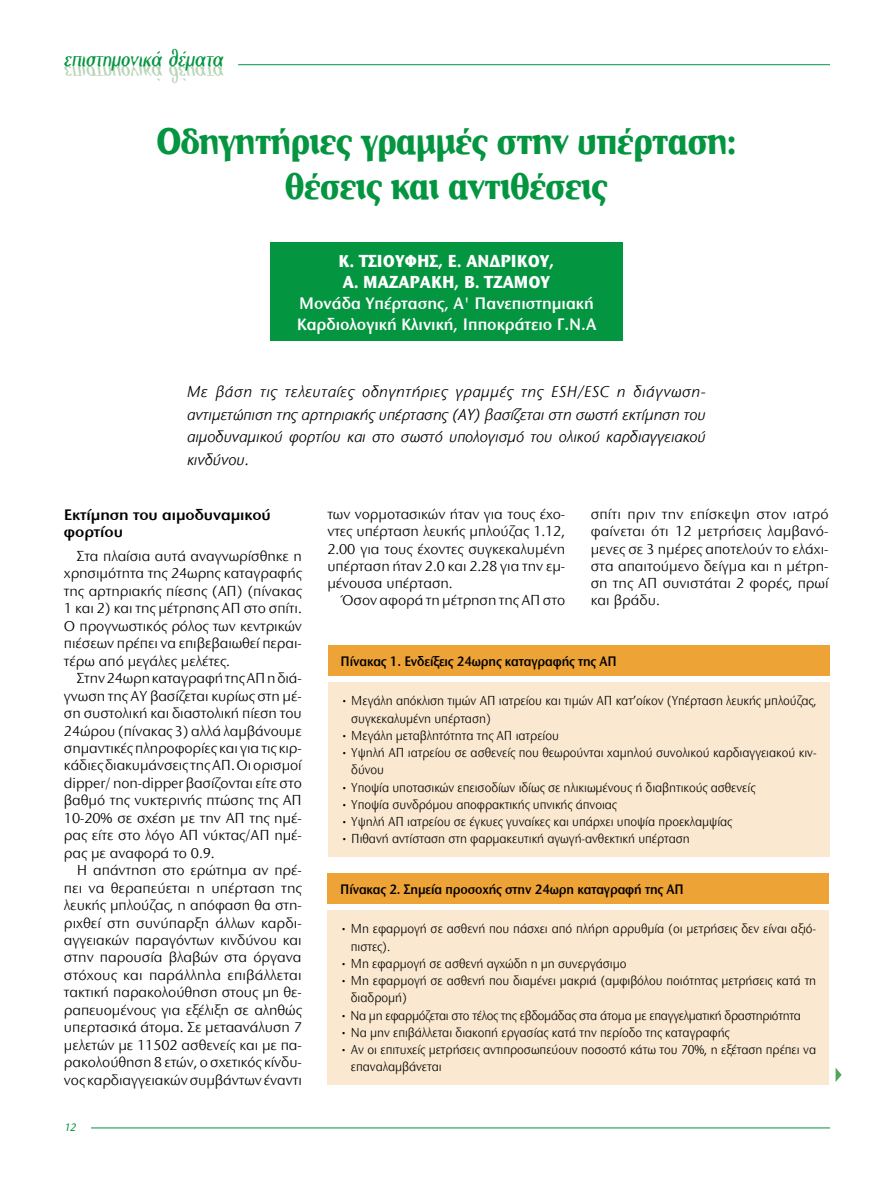
<style>
.page{position:relative;width:893px;height:1191px;background:#fff}
.page>*{position:absolute;margin:0;border:0;box-sizing:border-box;transform-origin:0 0}
.t1{font:700 37.5px/45px "CF Derrida";letter-spacing:-.025em;color:#03953f;text-align:center;scale:.95 1}
.t2{font:700 18px "Stone Sans ITC Hel";color:#fff;scale:.9 1}
.t3{font:600 17.25px/21px "Stone Sans ITC Hel";color:#fff;scale:.95 1}
.t4{font:italic 16.5px/22.5px "Stone Sans ITC Hel";color:#000;text-align:justify}
.t5{font:600 15.75px/17.4px "Stone Sans ITC Hel";letter-spacing:-.005em;color:#000}
.t6{font:15px/17.4px "Stone Sans ITC Hel";letter-spacing:-.005em;color:#000;text-align:justify}
.t7{font:600 14.25px "Stone Sans ITC Hel";letter-spacing:-.01em;color:#000;scale:.9 1}
.t8{font:13.5px/17.2px "Stone Sans ITC Hel";letter-spacing:-.005em;color:#000;scale:.9 1}
.t9{font:13.5px "Stone Sans ITC Hel";letter-spacing:-.025em;color:#000;scale:.9 1}
.t10{font:italic 500 11.25px "Stone Sans ITC Hel";color:#03953f;scale:.95 1}
</style>
<div class="page">
<hr style="left:91px;top:1127px;width:739px;height:1px;background:#03953f">
<hr style="left:238px;top:64px;width:592px;height:1px;background:#03953f">
<svg style="left:836px;top:1068px;width:6px;height:14px"></svg>
<div style="left:270px;top:242px;width:353px;height:99px;background:#03953f"></div>
<div style="left:328px;top:682px;width:501px;height:174px;background:#fae8d0"></div>
<div style="left:328px;top:645px;width:501px;height:30px;background:#eea337"></div>
<div style="left:328px;top:910px;width:501px;height:174px;background:#fae8d0"></div>
<div style="left:327px;top:873px;width:502px;height:30px;background:#eea337"></div>
<h1 class="t1" style="left:156px;top:120px;width:612px">Οδηγητήριες γραμμές στην υπέρταση: θέσεις και αντιθέσεις</h1>
<p class="t2" style="left:339px;top:251px;width:34px">Κ. ΤΣΙΟΥ</p>
<p class="t2" style="left:405px;top:251px;width:82px">ΦΗΣ, Ε. ΑΝΔΡΙΚΟΥ</p>
<p class="t2" style="left:549px;top:251px;width:7px">,</p>
<p class="t2" style="left:343px;top:272px;width:75px">Α. ΜΑΖΑΡΑΚ</p>
<p class="t2" style="left:442px;top:272px;width:82px">Η, Β. ΤΖΑΜΟΥ</p>
<p class="t3" style="left:297px;top:293px;width:317px">Μονάδα Υπέρτασης, Α' Πανεπιστημιακή<br>Καρδιολογική Κλινική, Ιπποκράτειο Γ.Ν.Α</p>
<p class="t4" style="left:187px;top:381px;width:520px">Με βάση τις τελευταίες οδηγητήριες γραμμές της ESH/ESC η διάγνωση&shy;αντιμετώπιση της αρτηριακής υπέρτασης (ΑΥ) βασίζεται στη σωστή εκτίμηση του αιμοδυναμικού φορτίου και στο σωστό υπολογισμό του ολικού καρδιαγγειακού κινδύνου.</p>
<p class="t5" style="left:64px;top:506px;width:208px">Εκτίμηση του αιμοδυναμικού φορτίου</p>
<p class="t6" style="left:64px;top:547px;width:239px;text-indent:13px">Στα πλαίσια αυτά αναγνωρίσθηκε η χρησιμότητα της 24ωρης καταγραφής της αρτηριακής πίεσης (ΑΠ) (πίνακας 1 και 2) και της μέτρησης ΑΠ στο σπίτι.<br>Ο προγνωστικός ρόλος των κεντρικών πιέσεων πρέπει να επιβεβαιωθεί περαι&shy;τέρω από μεγάλες μελέτες.</p>
<p class="t6" style="left:64px;top:670px;width:239px;text-indent:13px">Στην 24ωρη καταγραφή της ΑΠ η διά&shy;γνωση της ΑΥ βασίζεται κυρίως στη μέ&shy;ση συστολική και διαστολική πίεση του 24ώρου (πίνακας 3) αλλά λαμβάνουμε σημαντικές πληροφορίες και για τις κιρ&shy;κάδιες διακυμάνσεις της ΑΠ. Οι oρισμοί dipper/ non-dipper βασίζονται είτε στο βαθμό της νυκτερινής πτώσης της ΑΠ 10-20% σε σχέση με την ΑΠ της ημέ&shy;ρας είτε στο λόγο ΑΠ νύκτας/ΑΠ ημέ&shy;ρας με αναφορά το 0.9.</p>
<p class="t6" style="left:64px;top:862px;width:239px;text-indent:13px">Η απάντηση στο ερώτημα αν πρέ&shy;πει να θεραπεύεται η υπέρταση της λευκής μπλούζας, η απόφαση θα στη&shy;ριχθεί στη συνύπαρξη άλλων καρδι&shy;αγγειακών παραγόντων κινδύνου και στην παρουσία βλαβών στα όργανα στόχους και παράλληλα επιβάλλεται τακτική παρακολούθηση στους μη θε&shy;ραπευομένους για εξέλιξη σε αληθώς υπερτασικά άτομα. Σε μεταανάλυση 7 μελετών με 11502 ασθενείς και με πα&shy;ρακολούθηση 8 ετών, ο σχετικός κίνδυ&shy;νος καρδιαγγειακών συμβάντων έναντι</p>
<p class="t10" style="left:64px;top:1121px;width:16px">12</p>
<p class="t6" style="left:327px;top:506px;width:239px">των νορμοτασικών ήταν για τους έχο&shy;ντες υπέρταση λευκής μπλούζας 1.12, 2.00 για τους έχοντες συγκεκαλυμένη υπέρταση ήταν 2.0 και 2.28 για την εμ&shy;μένουσα υπέρταση.</p>
<p class="t6" style="left:340px;top:592px;width:227px">Όσον αφορά τη μέτρηση της ΑΠ στο</p>
<p class="t6" style="left:591px;top:506px;width:239px">σπίτι πριν την επίσκεψη στον ιατρό φαίνεται ότι 12 μετρήσεις λαμβανό&shy;μενες σε 3 ημέρες αποτελούν το ελάχι&shy;στα απαιτούμενο δείγμα και η μέτρη&shy;ση της ΑΠ συνιστάται 2 φορές, πρωί και βράδυ.</p>
<p class="t7" style="left:341px;top:653px;width:308px">Πίνακας 1. Ενδείξεις 24ωρης καταγραφής της ΑΠ</p>
<p class="t8" style="left:351px;top:692px;width:519px;text-indent:-11px">• Μεγάλη απόκλιση τιμών ΑΠ ιατρείου και τιμών ΑΠ κατ’οίκον (Υπέρταση λευκής μπλούζας, συγκεκαλυμένη υπέρταση)</p>
<p class="t8" style="left:341px;top:727px;width:244px">• Μεγάλη μεταβλητότητα της ΑΠ ιατρείου</p>
<p class="t8" style="left:351px;top:744px;width:518px;text-indent:-11px">• Υψηλή ΑΠ ιατρείου σε ασθενείς που θεωρούνται χαμηλού συνολικού καρδιαγγειακού κιν&shy;δύνου</p>
<p class="t8" style="left:341px;top:779px;width:462px">• Υποψία υποτασικών επεισοδίων ιδίως σε ηλικιωμένους ή διαβητικούς ασθενείς</p>
<p class="t8" style="left:341px;top:796px;width:308px">• Υποψία συνδρόμου αποφρακτικής υπνικής άπνοιας</p>
<p class="t8" style="left:341px;top:813px;width:436px">• Υψηλή ΑΠ ιατρείου σε έγκυες γυναίκες και υπάρχει υποψία προεκλαμψίας</p>
<p class="t8" style="left:341px;top:830px;width:389px">• Πιθανή αντίσταση στη φαρμακευτική αγωγή-ανθεκτική υπέρταση</p>
<p class="t7" style="left:340px;top:881px;width:383px">Πίνακας 2. Σημεία προσοχής στην 24ωρη καταγραφή της ΑΠ</p>
<p class="t8" style="left:351px;top:920px;width:518px;text-indent:-11px">• Μη εφαρμογή σε ασθενή που πάσχει από πλήρη αρρυθμία (οι μετρήσεις δεν είναι αξιό&shy;πιστες).</p>
<p class="t8" style="left:340px;top:955px;width:320px">• Μη εφαρμογή σε ασθενή αγχώδη η μη συνεργάσιμο</p>
<p class="t8" style="left:351px;top:972px;width:519px;text-indent:-11px">• Μη εφαρμογή σε ασθενή που διαμένει μακριά (αμφιβόλου ποιότητας μετρήσεις κατά τη διαδρομή)</p>
<p class="t9" style="left:340px;top:1008px;width:513px">• Να μη εφαρμόζεται στο τέλος της εβδομάδας στα άτομα με επαγγελματική δραστηριότητα</p>
<p class="t8" style="left:340px;top:1024px;width:434px">• Να μην επιβάλλεται διακοπή εργασίας κατά την περίοδο της καταγραφής</p>
<p class="t8" style="left:351px;top:1041px;width:518px;text-indent:-11px">• Αν οι επιτυχείς μετρήσεις αντιπροσωπεύουν ποσοστό κάτω του 70%, η εξέταση πρέπει να επαναλαμβάνεται</p>
</div>
